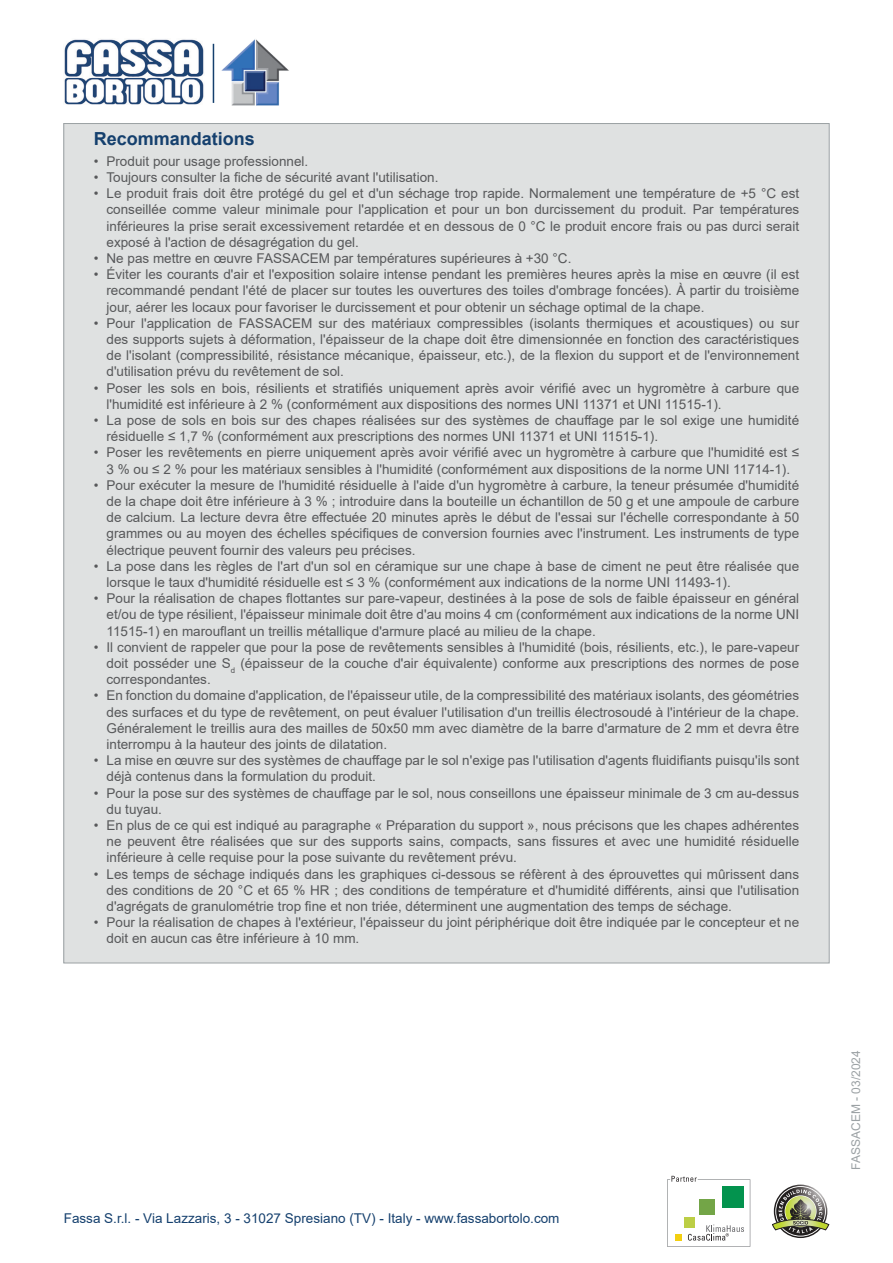
<style>
.page{position:relative;width:893px;height:1263px;background:#fff}
.page>*{position:absolute;margin:0;border:0;box-sizing:border-box;transform-origin:0 0}
.Titolo{font:700 18px "Arial";color:#15406e}
.t1{font:13.5px/16.2px "Arial";color:#57585a;text-align:justify}
.t2{font:13.5px "Arial";color:#15406e}
.t3{font:12px "Arial";color:#9ba1a4}
</style>
<div class="page">
<div style="left:64px;top:124px;width:765px;height:839px;background:#dfe1e1"></div>
<svg style="left:667px;top:1176px;width:83px;height:71px"></svg>
<svg style="left:772px;top:1186px;width:57px;height:50px"></svg>
<img style="left:64px;top:39px;width:140px;height:66px">
<hr style="left:213px;top:44px;width:1px;height:59px;background:#15406e">
<img style="left:221px;top:39px;width:68px;height:67px">
<p class="Titolo" style="left:94px;top:126px;width:163px">Recommandations</p>
<p class="t1" style="left:94px;top:153px;width:216px">• Produit pour usage professionnel.</p>
<p class="t1" style="left:94px;top:169px;width:346px">• Toujours consulter la fiche de sécurité avant l'utilisation.</p>
<p class="t1" style="left:106px;top:185px;width:694px;text-indent:-13px">• Le produit frais doit être protégé du gel et d'un séchage trop rapide. Normalement une température de +5 °C est conseillée comme valeur minimale pour l'application et pour un bon durcissement du produit. Par températures inférieures la prise serait excessivement retardée et en dessous de 0 °C le produit encore frais ou pas durci serait exposé à l'action de désagrégation du gel.</p>
<p class="t1" style="left:94px;top:250px;width:479px">• Ne pas mettre en œuvre FASSACEM par températures supérieures à +30 °C.</p>
<p class="t1" style="left:106px;top:266px;width:694px;text-indent:-13px">• Éviter les courants d'air et l'exposition solaire intense pendant les premières heures après la mise en œuvre (il est recommandé pendant l'été de placer sur toutes les ouvertures des toiles d'ombrage foncées). À partir du troisième jour, aérer les locaux pour favoriser le durcissement et pour obtenir un séchage optimal de la chape.</p>
<p class="t1" style="left:106px;top:315px;width:694px;text-indent:-13px">• Pour l'application de FASSACEM sur des matériaux compressibles (isolants thermiques et acoustiques) ou sur des supports sujets à déformation, l'épaisseur de la chape doit être dimensionnée en fonction des caractéristiques de l'isolant (compressibilité, résistance mécanique, épaisseur, etc.), de la flexion du support et de l'environnement d'utilisation prévu du revêtement de sol.</p>
<p class="t1" style="left:106px;top:380px;width:694px;text-indent:-13px">• Poser les sols en bois, résilients et stratifiés uniquement après avoir vérifié avec un hygromètre à carbure que l'humidité est inférieure à 2 % (conformément aux dispositions des normes UNI 11371 et UNI 11515-1).</p>
<p class="t1" style="left:106px;top:412px;width:694px;text-indent:-13px">• La pose de sols en bois sur des chapes réalisées sur des systèmes de chauffage par le sol exige une humidité résiduelle ≤ 1,7 % (conformément aux prescriptions des normes UNI 11371 et UNI 11515-1).</p>
<p class="t1" style="left:94px;top:444px;width:707px;text-align:center">• Poser les revêtements en pierre uniquement après avoir vérifié avec un hygromètre à carbure que l'humidité est ≤<br>3 % ou ≤ 2 % pour les matériaux sensibles à l'humidité (conformément aux dispositions de la norme UNI 11714-1).</p>
<p class="t1" style="left:106px;top:477px;width:694px;text-indent:-13px">• Pour exécuter la mesure de l'humidité résiduelle à l'aide d'un hygromètre à carbure, la teneur présumée d'humidité de la chape doit être inférieure à 3 % ; introduire dans la bouteille un échantillon de 50 g et une ampoule de carbure de calcium. La lecture devra être effectuée 20 minutes après le début de l'essai sur l'échelle correspondante à 50 grammes ou au moyen des échelles spécifiques de conversion fournies avec l'instrument. Les instruments de type électrique peuvent fournir des valeurs peu précises.</p>
<p class="t1" style="left:106px;top:558px;width:694px;text-indent:-13px">• La pose dans les règles de l'art d'un sol en céramique sur une chape à base de ciment ne peut être réalisée que lorsque le taux d'humidité résiduelle est ≤ 3 % (conformément aux indications de la norme UNI 11493-1).</p>
<p class="t1" style="left:106px;top:590px;width:694px;text-indent:-13px">• Pour la réalisation de chapes flottantes sur pare-vapeur, destinées à la pose de sols de faible épaisseur en général et/ou de type résilient, l'épaisseur minimale doit être d'au moins 4 cm (conformément aux indications de la norme UNI 11515-1) en marouflant un treillis métallique d'armure placé au milieu de la chape.</p>
<p class="t1" style="left:106px;top:639px;width:694px;text-indent:-13px">• Il convient de rappeler que pour la pose de revêtements sensibles à l'humidité (bois, résilients, etc.), le pare-vapeur doit posséder une S<sub>d</sub> (épaisseur de la couche d'air équivalente) conforme aux prescriptions des normes de pose correspondantes.</p>
<p class="t1" style="left:106px;top:687px;width:694px;text-indent:-13px">• En fonction du domaine d'application, de l'épaisseur utile, de la compressibilité des matériaux isolants, des géométries des surfaces et du type de revêtement, on peut évaluer l'utilisation d'un treillis électrosoudé à l'intérieur de la chape.<br>Généralement le treillis aura des mailles de 50x50 mm avec diamètre de la barre d'armature de 2 mm et devra être interrompu à la hauteur des joints de dilatation.</p>
<p class="t1" style="left:106px;top:752px;width:694px;text-indent:-13px">• La mise en œuvre sur des systèmes de chauffage par le sol n'exige pas l'utilisation d'agents fluidifiants puisqu'ils sont déjà contenus dans la formulation du produit.</p>
<p class="t1" style="left:106px;top:785px;width:694px;text-indent:-13px">• Pour la pose sur des systèmes de chauffage par le sol, nous conseillons une épaisseur minimale de 3 cm au-dessus du tuyau.</p>
<p class="t1" style="left:106px;top:817px;width:694px;text-indent:-13px">• En plus de ce qui est indiqué au paragraphe « Préparation du support », nous précisons que les chapes adhérentes ne peuvent être réalisées que sur des supports sains, compacts, sans fissures et avec une humidité résiduelle inférieure à celle requise pour la pose suivante du revêtement prévu.</p>
<p class="t1" style="left:106px;top:866px;width:694px;text-indent:-13px">• Les temps de séchage indiqués dans les graphiques ci-dessous se réfèrent à des éprouvettes qui mûrissent dans des conditions de 20 °C et 65 % HR ; des conditions de température et d'humidité différents, ainsi que l'utilisation d'agrégats de granulométrie trop fine et non triée, déterminent une augmentation des temps de séchage.</p>
<p class="t1" style="left:106px;top:914px;width:694px;text-indent:-13px">• Pour la réalisation de chapes à l'extérieur, l'épaisseur du joint périphérique doit être indiquée par le concepteur et ne doit en aucun cas être inférieure à 10 mm.</p>
<p class="t2" style="left:64px;top:1208px;width:497px">Fassa S.r.l. - Via Lazzaris, 3 - 31027 Spresiano (TV) - Italy - www.fassabortolo.com</p>
<p class="t3" style="left:848px;top:1170px;width:121px;rotate:-90deg">FASSACEM - 03/2024</p>
</div>
